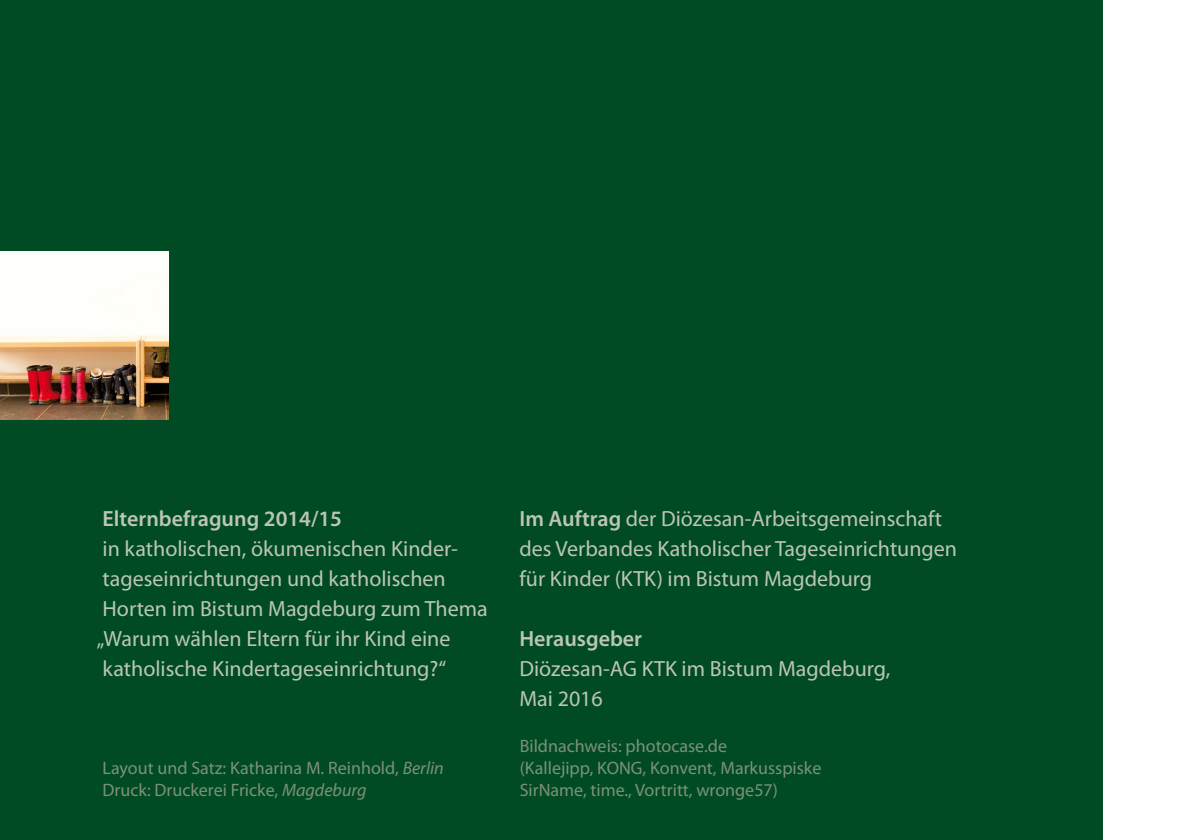
<style>
.page{position:relative;width:1191px;height:840px;background:#fff}
.page>*{position:absolute;margin:0;border:0;box-sizing:border-box;transform-origin:0 0}
.t1{font:22px/30px "Myriad Pro";color:#bcc5b6}
.t2{font:600 22px "Myriad Pro";color:#bcc5b6}
.t3{font:18px/22px "Myriad Pro";color:#7c9176}
.s1{font-style:italic}
.s2{font-weight:600}
</style>
<div class="page">
<div style="left:0;top:0;width:1102px;height:839px;background:#004b24"></div>
<img style="left:0;top:251px;width:168px;height:169px">
<p class="t2" style="left:103px;top:504px;width:241px">Elternbefragung 2014/15</p>
<p class="t1" style="left:97px;top:532px;width:392px">in katholischen, ökumenischen Kinder&shy;tageseinrichtungen und katholischen Horten im Bistum Magdeburg zum Thema „Warum wählen Eltern für ihr Kind eine katholische Kindertageseinrichtung?“</p>
<p class="t3" style="left:103px;top:755px;width:343px">Layout und Satz: Katharina M. Reinhold, <span class="s1">Berlin<br></span>Druck: Druckerei Fricke, <span class="s1">Magdeburg</span></p>
<p class="t1" style="left:519px;top:502px;width:439px"><span class="s2">Im Auftrag</span> der Diözesan-Arbeitsgemeinschaft des Verbandes Katholischer Tageseinrichtungen für Kinder (KTK) im Bistum Magdeburg</p>
<p class="t2" style="left:519px;top:624px;width:124px">Herausgeber</p>
<p class="t1" style="left:519px;top:652px;width:372px">Diözesan-AG KTK im Bistum Magdeburg,<br>Mai 2016</p>
<p class="t3" style="left:520px;top:734px;width:303px">Bildnachweis: photocase.de<br>(Kallejipp, KONG, Konvent, Markusspiske<br>SirName, time., Vortritt, wronge57)</p>
</div>
